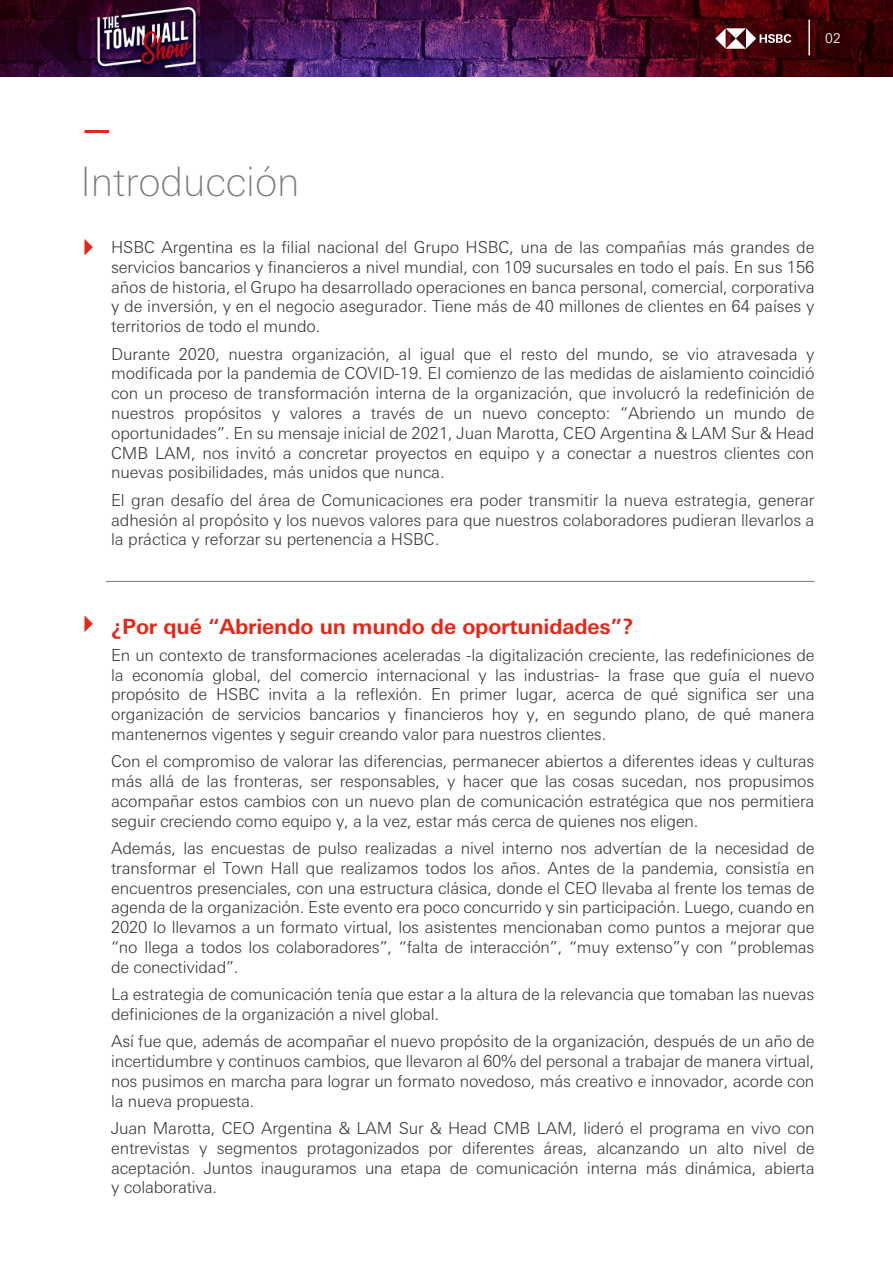
<style>
.page{position:relative;width:893px;height:1263px;background:#fff}
.page>*{position:absolute;margin:0;border:0;box-sizing:border-box;transform-origin:0 0}
.t1{font:100 40.5px "Univers Nextfor HSBC";color:#7c7b7b}
.t2{font:700 21px "Univers Nextfor HSBC";letter-spacing:-.01em;color:#e32718}
.t3{font:300 16.5px/19.8px "Univers Nextfor HSBC";letter-spacing:-.01em;color:#363635;text-align:justify}
.t4{font:300 13.95px "Univers LT Std";color:#fff}
</style>
<div class="page">
<img style="left:0;top:0;width:893px;height:77px">
<svg style="left:715px;top:28px;width:76px;height:21px"></svg>
<hr style="left:808px;top:20px;width:2px;height:35px;background:#fff">
<hr style="left:84px;top:130px;width:25px;height:3px;background:#e32718">
<svg style="left:84px;top:239px;width:9px;height:17px"></svg>
<hr style="left:106px;top:581px;width:708px;height:1px;background:#7c7b7b">
<svg style="left:84px;top:615px;width:9px;height:17px"></svg>
<p class="t4" style="left:825px;top:29px;width:17px">02</p>
<h1 class="t1" style="left:80px;top:153px;width:221px">Introducción</h1>
<p class="t3" style="left:111px;top:236px;width:705px">HSBC Argentina es la filial nacional del Grupo HSBC, una de las compañías más grandes de servicios bancarios y financieros a nivel mundial, con 109 sucursales en todo el país. En sus 156 años de historia, el Grupo ha desarrollado operaciones en banca personal, comercial, corporativa y de inversión, y en el negocio asegurador. Tiene más de 40 millones de clientes en 64 países y territorios de todo el mundo.</p>
<p class="t3" style="left:111px;top:343px;width:705px">Durante 2020, nuestra organización, al igual que el resto del mundo, se vio atravesada y modificada por la pandemia de COVID-19. El comienzo de las medidas de aislamiento coincidió con un proceso de transformación interna de la organización, que involucró la redefinición de nuestros propósitos y valores a través de un nuevo concepto: “Abriendo un mundo de oportunidades”. En su mensaje inicial de 2021, Juan Marotta, CEO Argentina &amp; LAM Sur &amp; Head CMB LAM, nos invitó a concretar proyectos en equipo y a conectar a nuestros clientes con nuevas posibilidades, más unidos que nunca.</p>
<p class="t3" style="left:111px;top:489px;width:705px">El gran desafío del área de Comunicaciones era poder transmitir la nueva estrategia, generar adhesión al propósito y los nuevos valores para que nuestros colaboradores pudieran llevarlos a la práctica y reforzar su pertenencia a HSBC.</p>
<p class="t2" style="left:111px;top:611px;width:524px">¿Por qué “Abriendo un mundo de oportunidades”?</p>
<p class="t3" style="left:111px;top:644px;width:705px">En un contexto de transformaciones aceleradas -la digitalización creciente, las redefiniciones de la economía global, del comercio internacional y las industrias- la frase que guía el nuevo propósito de HSBC invita a la reflexión. En primer lugar, acerca de qué significa ser una organización de servicios bancarios y financieros hoy y, en segundo plano, de qué manera mantenernos vigentes y seguir creando valor para nuestros clientes.</p>
<p class="t3" style="left:111px;top:750px;width:705px">Con el compromiso de valorar las diferencias, permanecer abiertos a diferentes ideas y culturas más allá de las fronteras, ser responsables, y hacer que las cosas sucedan, nos propusimos acompañar estos cambios con un nuevo plan de comunicación estratégica que nos permitiera seguir creciendo como equipo y, a la vez, estar más cerca de quienes nos eligen.</p>
<p class="t3" style="left:111px;top:837px;width:705px">Además, las encuestas de pulso realizadas a nivel interno nos advertían de la necesidad de transformar el Town Hall que realizamos todos los años. Antes de la pandemia, consistía en encuentros presenciales, con una estructura clásica, donde el CEO llevaba al frente los temas de agenda de la organización. Este evento era poco concurrido y sin participación. Luego, cuando en 2020 lo llevamos a un formato virtual, los asistentes mencionaban como puntos a mejorar que “no llega a todos los colaboradores”, “falta de interacción”, “muy extenso”y con “problemas de conectividad”.</p>
<p class="t3" style="left:111px;top:983px;width:705px">La estrategia de comunicación tenía que estar a la altura de la relevancia que tomaban las nuevas definiciones de la organización a nivel global.</p>
<p class="t3" style="left:111px;top:1030px;width:705px">Así fue que, además de acompañar el nuevo propósito de la organización, después de un año de incertidumbre y continuos cambios, que llevaron al 60% del personal a trabajar de manera virtual, nos pusimos en marcha para lograr un formato novedoso, más creativo e innovador, acorde con la nueva propuesta.</p>
<p class="t3" style="left:111px;top:1117px;width:705px">Juan Marotta, CEO Argentina &amp; LAM Sur &amp; Head CMB LAM, lideró el programa en vivo con entrevistas y segmentos protagonizados por diferentes áreas, alcanzando un alto nivel de aceptación. Juntos inauguramos una etapa de comunicación interna más dinámica, abierta y colaborativa.</p>
</div>
